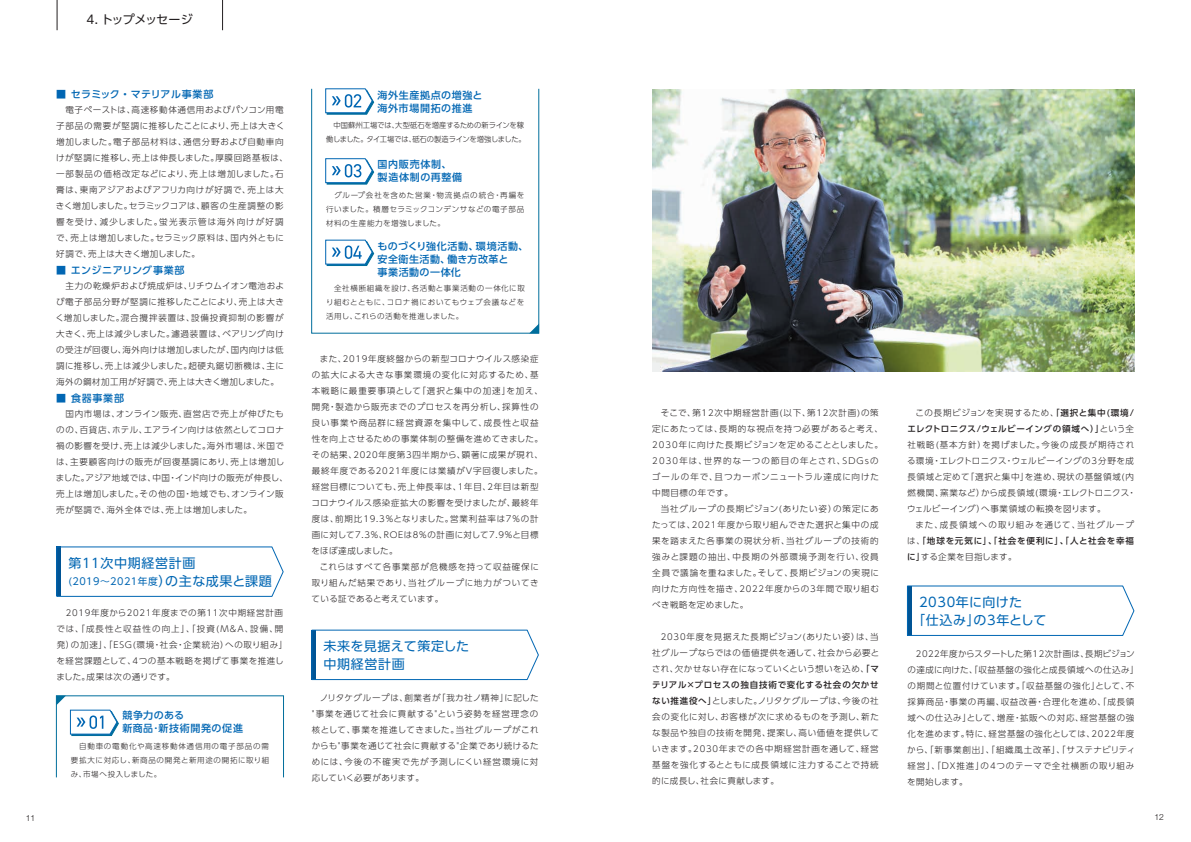
<style>
.page{position:relative;width:1191px;height:842px;background:#fff}
.page>*{position:absolute;margin:0;border:0;box-sizing:border-box;transform-origin:0 0}
.t1{font:13px/18px "UD Shin Go Pro";letter-spacing:.05em;color:#0166b3}
.t2{font:12px "UD Shin Go Pro";letter-spacing:-.065em;color:#231f20}
.t3{font:500 10px/13px "UD Shin Go Pro";letter-spacing:.055em;color:#0166b3}
.t4{font:9.8px "UD Shin Go Pro";letter-spacing:.05em;color:#0166b3}
.t5{font:300 8.5px/16px "UD Shin Go Pro";letter-spacing:.075em;color:#231f20;text-align:justify}
.t6{font:300 8.5px/16px "UD Shin Go Pro";letter-spacing:.095em;color:#231f20}
.t7{font:300 8.5px "Helvetica Neue";color:#231f20}
.t8{font:300 7.5px/14px "UD Shin Go Pro";letter-spacing:.06em;color:#231f20;text-align:justify}
.t9{font:300 7.5px/14px "UD Shin Go Pro";letter-spacing:-.015em;color:#231f20}
.s1{font-size:13px}
.s2{font-weight:500}
</style>
<div class="page">
<svg style="left:907px;top:585px;width:227px;height:51px"></svg>
<img style="left:652px;top:89px;width:482px;height:282px">
<svg style="left:311px;top:630px;width:228px;height:50px"></svg>
<svg style="left:529px;top:324px;width:10px;height:9px"></svg>
<svg style="left:56px;top:546px;width:228px;height:51px"></svg>
<svg style="left:325px;top:88px;width:49px;height:27px"></svg>
<svg style="left:325px;top:158px;width:49px;height:27px"></svg>
<svg style="left:325px;top:240px;width:49px;height:26px"></svg>
<svg style="left:56px;top:695px;width:63px;height:41px"></svg>
<hr style="left:57px;top:0;width:1px;height:30px;background:#231f20">
<hr style="left:222px;top:0;width:1px;height:30px;background:#231f20">
<h2 class="t2" style="left:86px;top:10px;width:108px">4. トップメッセージ</h2>
<p class="t3" style="left:56px;top:87px;width:159px">■ セラミック・マテリアル事業部</p>
<p class="t5" style="left:56px;top:101px;width:233px;text-align:left;text-indent:9px">電子ペーストは、高速移動体通信用およびパソコン用電子部品の需要が堅調に推移したことにより、売上は大きく増加しました。電子部品材料は、通信分野および自動車向けが堅調に推移し、売上は伸長しました。厚膜回路基板は、一部製品の価格改定などにより、売上は増加しました。石膏は、東南アジアおよびアフリカ向けが好調で、売上は大きく増加しました。セラミックコアは、顧客の生産調整の影響を受け、減少しました。蛍光表示管は海外向けが好調で、売上は増加しました。セラミック原料は、国内外ともに好調で、売上は大きく増加しました。</p>
<p class="t3" style="left:56px;top:263px;width:130px">■ エンジニアリング事業部</p>
<p class="t5" style="left:55px;top:277px;width:230px;text-indent:10px">主力の乾燥炉および焼成炉は、リチウムイオン電池および電子部品分野が堅調に推移したことにより、売上は大きく増加しました。混合攪拌装置は、設備投資抑制の影響が大きく、売上は減少しました。濾過装置は、ベアリング向けの受注が回復し、海外向けは増加しましたが、国内向けは低調に推移し、売上は減少しました。超硬丸鋸切断機は、主に海外の鋼材加工用が好調で、売上は大きく増加しました。</p>
<p class="t3" style="left:56px;top:391px;width:69px">■ 食器事業部</p>
<p class="t5" style="left:56px;top:405px;width:233px;text-align:left;text-indent:10px">国内市場は、オンライン販売、直営店で売上が伸びたものの、百貨店、ホテル、エアライン向けは依然としてコロナ禍の影響を受け、売上は減少しました。海外市場は、米国では、主要顧客向けの販売が回復基調にあり、売上は増加しました。アジア地域では、中国・インド向けの販売が伸長し、売上は増加しました。その他の国・地域でも、オンライン販売が堅調で、海外全体では、売上は増加しました。</p>
<h1 class="t1" style="left:68px;top:553px;width:129px">第11次中期経営計画</h1>
<p class="t4" style="left:68px;top:573px;width:205px">(2019～2021年度<span class="s1">）の主な成果と課題</span></p>
<p class="t5" style="left:56px;top:604px;width:229px">　2019年度から2021年度までの第11次中期経営計画では、｢成長性と収益性の向上｣、｢投資(M&amp;A、設備、開発）の加速｣、｢ESG(環境・社会・企業統治）への取り組み｣を経営課題として、4つの基本戦略を掲げて事業を推進しました。成果は次の通りです。</p>
<p class="t3" style="left:122px;top:708px;width:122px">競争力のある<br>新商品･新技術開発の促進</p>
<p class="t8" style="left:71px;top:739px;width:200px">　自動車の電動化や高速移動体通信用の電子部品の需要拡大に対応し、新商品の開発と新用途の開拓に取り組み、市場へ投入しました。</p>
<p class="t3" style="left:378px;top:88px;width:106px">海外生産拠点の増強と海外市場開拓の推進</p>
<p class="t9" style="left:326px;top:118px;width:201px">　中国蘇州工場では、大型砥石を増産するための新ラインを稼働しました。タイ工場では、砥石の製造ラインを増強しました。</p>
<p class="t3" style="left:378px;top:158px;width:86px">国内販売体制、製造体制の再整備</p>
<p class="t8" style="left:326px;top:188px;width:200px">　グループ会社を含めた営業・物流拠点の統合・再編を行いました。積層セラミックコンデンサなどの電子部品材料の生産能力を増強しました。</p>
<p class="t3" style="left:378px;top:239px;width:152px">ものづくり強化活動、環境活動、安全衛生活動、働き方改革と<br>事業活動の一体化</p>
<p class="t8" style="left:326px;top:281px;width:200px">　全社横断組織を設け、各活動と事業活動の一体化に取り組むとともに、コロナ禍においてもウェブ会議などを活用し、これらの活動を推進しました。</p>
<p class="t5" style="left:311px;top:350px;width:233px;text-align:left;text-indent:9px">また、2019年度終盤からの新型コロナウイルス感染症の拡大による大きな事業環境の変化に対応するため、基本戦略に最重要事項として｢選択と集中の加速｣を加え、開発・製造から販売までのプロセスを再分析し、採算性の良い事業や商品群に経営資源を集中して、成長性と収益性を向上させるための事業体制の整備を進めてきました。その結果、2020年度第3四半期から、顕著に成果が現れ、最終年度である2021年度には業績がV字回復しました。経営目標についても、売上伸長率は、1年目、2年目は新型コロナウイルス感染症拡大の影響を受けましたが、最終年度は、前期比19.3%となりました。営業利益率は7%の計画に対して7.3%、ROEは8%の計画に対して7.9%と目標をほぼ達成しました。</p>
<p class="t5" style="left:311px;top:558px;width:229px;text-indent:8px">これらはすべて各事業部が危機感を持って収益確保に取り組んだ結果であり、当社グループに地力がついてきている証であると考えています。</p>
<h1 class="t1" style="left:323px;top:637px;width:147px">未来を見据えて策定した中期経営計画</h1>
<p class="t5" style="left:312px;top:690px;width:228px;text-indent:8px">ノリタケグループは、創業者が｢我カ社ノ精神｣に記した"事業を通じて社会に貢献する"という姿勢を経営理念の核として、事業を推進してきました。当社グループがこれからも"事業を通じて社会に貢献する"企業であり続けるためには、今後の不確実で先が予測しにくい経営環境に対応していく必要があります。</p>
<p class="t6" style="left:652px;top:405px;width:232px;text-indent:9px">そこで、第12次中期経営計画(以下、第12次計画)の策定にあたっては、長期的な視点を持つ必要があると考え、<br>2030年に向けた長期ビジョンを定めることとしました。<br>2030年は、世界的な一つの節目の年とされ、SDGsのゴールの年で、且つカーボンニュートラル達成に向けた中間目標の年です。</p>
<p class="t5" style="left:652px;top:501px;width:228px;text-indent:9px">当社グループの長期ビジョン(ありたい姿）の策定にあたっては、2021年度から取り組んできた選択と集中の成果を踏まえた各事業の現状分析、当社グループの技術的強みと課題の抽出、中長期の外部環境予測を行い、役員全員で議論を重ねました。そして、長期ビジョンの実現に向けた方向性を描き、2022年度からの3年間で取り組むべき戦略を定めました。</p>
<p class="t5" style="left:652px;top:629px;width:229px;text-indent:9px">2030年度を見据えた長期ビジョン(ありたい姿）は、当社グループならではの価値提供を通して、社会から必要とされ、欠かせない存在になっていくという想いを込め、<span class="s2">｢マテリアル×プロセスの独自技術で変化する社会の欠かせない推進役へ｣</span>としました。ノリタケグループは、今後の社会の変化に対し、お客様が次に求めるものを予測し、新たな製品や独自の技術を開発、提案し、高い価値を提供していきます。2030年までの各中期経営計画を通して、経営基盤を強化するとともに成長領域に注力することで持続的に成長し、社会に貢献します。</p>
<p class="t5" style="left:907px;top:405px;width:230px;text-align:left;text-indent:8px">この長期ビジョンを実現するため、<span class="s2">｢選択と集中(環境/エレクトロニクス/ウェルビーイングの領域へ）｣</span>という全社戦略(基本方針）を掲げました。今後の成長が期待される環境・エレクトロニクス・ウェルビーイングの3分野を成長領域と定めて｢選択と集中｣を進め、現状の基盤領域(内燃機関、窯業など）から成長領域(環境・エレクトロニクス・ウェルビーイング）へ事業領域の転換を図ります。</p>
<p class="t5" style="left:907px;top:517px;width:228px;text-indent:8px">また、成長領域への取り組みを通じて、当社グループは、<span class="s2">｢地球を元気に｣、｢社会を便利に｣、｢人と社会を幸福に｣</span>する企業を目指します。</p>
<h1 class="t1" style="left:912px;top:592px;width:136px;text-indent:7px">2030年に向けた<br>「仕込み」の3年として</h1>
<p class="t5" style="left:907px;top:645px;width:230px;text-align:left;text-indent:9px">2022年度からスタートした第12次計画は、長期ビジョンの達成に向けた、｢収益基盤の強化と成長領域への仕込み｣の期間と位置付けています。｢収益基盤の強化｣として、不採算商品・事業の再編、収益改善・合理化を進め、｢成長領域への仕込み｣として、増産・拡販への対応、経営基盤の強化を進めます。特に、経営基盤の強化としては、2022年度から、｢新事業創出｣、｢組織風土改革｣、｢サステナビリティ経営｣、｢DX推進｣の4つのテーマで全社横断の取り組みを開始します。</p>
<p class="t7" style="left:26px;top:811px;width:11px">11</p>
<p class="t7" style="left:1154px;top:810px;width:11px">12</p>
</div>
